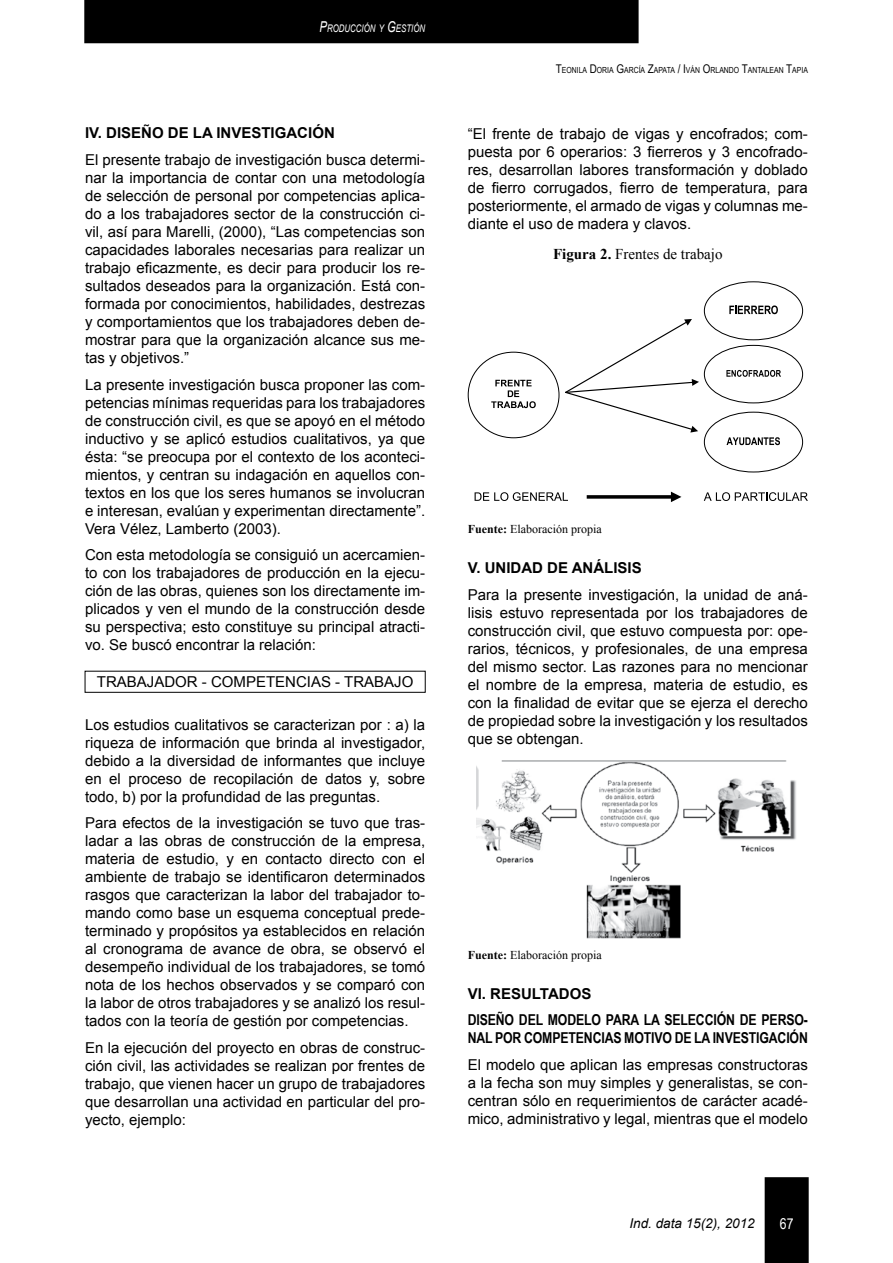
<style>
.page{position:relative;width:893px;height:1263px;background:#fff}
.page>*{position:absolute;margin:0;border:0;box-sizing:border-box;transform-origin:0 0}
.t1{font:15px/18px "Arial";color:#000;text-align:justify}
.t2{font:700 15px/18px "Arial Narrow";letter-spacing:-.01em;color:#000}
.t3{font:700 15px "Arial";color:#000}
.t4{font:15px "Times New Roman";color:#000}
.t5{font:15px "Arial Narrow";color:#fff}
.t6{font:italic 13.5px "Arial";color:#000}
.t7{font:12px "Times New Roman";color:#000}
.t8{font:italic 10.5px "Arial";color:#fff;scale:.75 1}
.t9{font:8.4px "Arial Narrow";color:#000}
.s1{font-size:15px}
.s2{font-size:12px}
.s3{font-weight:700}
</style>
<div class="page">
<div style="left:765px;top:1177px;width:44px;height:86px;background:#000"></div>
<div style="left:84px;top:0;width:555px;height:43px;background:#000"></div>
<img style="left:476px;top:760px;width:320px;height:179px">
<div style="left:85px;top:671px;width:341px;height:22px;border:1px solid #000"></div>
<svg style="left:475px;top:492px;width:93px;height:9px"></svg>
<svg style="left:704px;top:492px;width:104px;height:9px"></svg>
<svg style="left:491px;top:380px;width:45px;height:28px"></svg>
<div style="left:704px;top:281px;width:99px;height:59px;border:1px solid #000;border-radius:50%"></div>
<svg style="left:729px;top:305px;width:49px;height:9px"></svg>
<div style="left:704px;top:345px;width:99px;height:58px;border:1px solid #000;border-radius:50%"></div>
<svg style="left:726px;top:370px;width:55px;height:7px"></svg>
<div style="left:704px;top:412px;width:99px;height:60px;border:1px solid #000;border-radius:50%"></div>
<svg style="left:726px;top:437px;width:54px;height:8px"></svg>
<svg style="left:565px;top:319px;width:134px;height:114px"></svg>
<svg style="left:587px;top:495px;width:84px;height:4px"></svg>
<svg style="left:671px;top:492px;width:10px;height:10px"></svg>
<p class="t8" style="left:320px;top:22px;width:142px"><span class="s1">P</span>RODUCCIÓN Y <span class="s1">G</span>ESTIÓN</p>
<p class="t3" style="left:85px;top:123px;width:251px">IV. DISEÑO DE LA INVESTIGACIÓN</p>
<p class="t1" style="left:85px;top:151px;width:342px">El presente trabajo de investigación busca determi&shy;nar la importancia de contar con una metodología de selección de personal por competencias aplica&shy;do a los trabajadores sector de la construcción ci&shy;vil, así para Marelli, (2000), “Las competencias son capacidades laborales necesarias para realizar un trabajo eficazmente, es decir para producir los re&shy;sultados deseados para la organización. Está con&shy;formada por conocimientos, habilidades, destrezas y comportamientos que los trabajadores deben de&shy;mostrar para que la organización alcance sus me&shy;tas y objetivos.”</p>
<p class="t1" style="left:85px;top:375px;width:342px">La presente investigación busca proponer las com&shy;petencias mínimas requeridas para los trabajadores de construcción civil, es que se apoyó en el método inductivo y se aplicó estudios cualitativos, ya que ésta: “se preocupa por el contexto de los aconteci&shy;mientos, y centran su indagación en aquellos con&shy;textos en los que los seres humanos se involucran e interesan, evalúan y experimentan directamente”.<br>Vera Vélez, Lamberto (2003).</p>
<p class="t1" style="left:85px;top:546px;width:342px">Con esta metodología se consiguió un acercamien&shy;to con los trabajadores de producción en la ejecu&shy;ción de las obras, quienes son los directamente im&shy;plicados y ven el mundo de la construcción desde su perspectiva; esto constituye su principal atracti&shy;vo. Se buscó encontrar la relación:</p>
<p class="t1" style="left:97px;top:673px;width:318px">TRABAJADOR - COMPETENCIAS - TRABAJO</p>
<p class="t1" style="left:85px;top:715px;width:342px">Los estudios cualitativos se caracterizan por : a) la riqueza de información que brinda al investigador, debido a la diversidad de informantes que incluye en el proceso de recopilación de datos y, sobre todo, b) por la profundidad de las preguntas.</p>
<p class="t1" style="left:85px;top:814px;width:342px">Para efectos de la investigación se tuvo que tras&shy;ladar a las obras de construcción de la empresa, materia de estudio, y en contacto directo con el ambiente de trabajo se identificaron determinados rasgos que caracterizan la labor del trabajador to&shy;mando como base un esquema conceptual prede&shy;terminado y propósitos ya establecidos en relación al cronograma de avance de obra, se observó el desempeño individual de los trabajadores, se tomó nota de los hechos observados y se comparó con la labor de otros trabajadores y se analizó los resul&shy;tados con la teoría de gestión por competencias.</p>
<p class="t1" style="left:85px;top:1038px;width:342px">En la ejecución del proyecto en obras de construc&shy;ción civil, las actividades se realizan por frentes de trabajo, que vienen hacer un grupo de trabajadores que desarrollan una actividad en particular del pro&shy;yecto, ejemplo:</p>
<p class="t9" style="left:556px;top:63px;width:254px"><span class="s2">T</span>EONILA <span class="s2">D</span>ORIA <span class="s2">G</span>ARCÍA <span class="s2">Z</span>APATA <span class="s2">/ I</span> VÁN <span class="s2">O</span>RLANDO <span class="s2">T</span>ANTALEAN <span class="s2">T</span>APIA</p>
<p class="t1" style="left:468px;top:124px;width:342px">“El frente de trabajo de vigas y encofrados; com&shy;puesta por 6 operarios: 3 fierreros y 3 encofrado&shy;res, desarrollan labores transformación y doblado de fierro corrugados, fierro de temperatura, para posteriormente, el armado de vigas y columnas me&shy;diante el uso de madera y clavos.</p>
<p class="t4" style="left:553px;top:244px;width:171px"><span class="s3">Figura 2.</span> Frentes de trabajo</p>
<p class="t7" style="left:468px;top:521px;width:135px"><span class="s3">Fuente:</span> Elaboración propia</p>
<p class="t3" style="left:468px;top:558px;width:175px">V. UNIDAD DE ANÁLISIS</p>
<p class="t1" style="left:468px;top:585px;width:342px">Para la presente investigación, la unidad de aná&shy;lisis estuvo representada por los trabajadores de construcción civil, que estuvo compuesta por: ope&shy;rarios, técnicos, y profesionales, de una empresa del mismo sector. Las razones para no mencionar el nombre de la empresa, materia de estudio, es con la finalidad de evitar que se ejerza el derecho de propiedad sobre la investigación y los resultados que se obtengan.</p>
<p class="t7" style="left:468px;top:947px;width:135px"><span class="s3">Fuente:</span> Elaboración propia</p>
<p class="t3" style="left:468px;top:984px;width:125px">VI. RESULTADOS</p>
<p class="t2" style="left:468px;top:1010px;width:342px">DISEÑO DEL MODELO PARA LA SELECCIÓN DE PERSO-<br>NAL POR COMPETENCIAS MOTIVO DE LA INVESTIGACIÓN</p>
<p class="t1" style="left:468px;top:1056px;width:342px">El modelo que aplican las empresas constructoras a la fecha son muy simples y generalistas, se con&shy;centran sólo en requerimientos de carácter acadé&shy;mico, administrativo y legal, mientras que el modelo</p>
<p class="t6" style="left:629px;top:1215px;width:127px">Ind. data 15(2), 2012</p>
<p class="t5" style="left:780px;top:1213px;width:15px">67</p>
</div>
